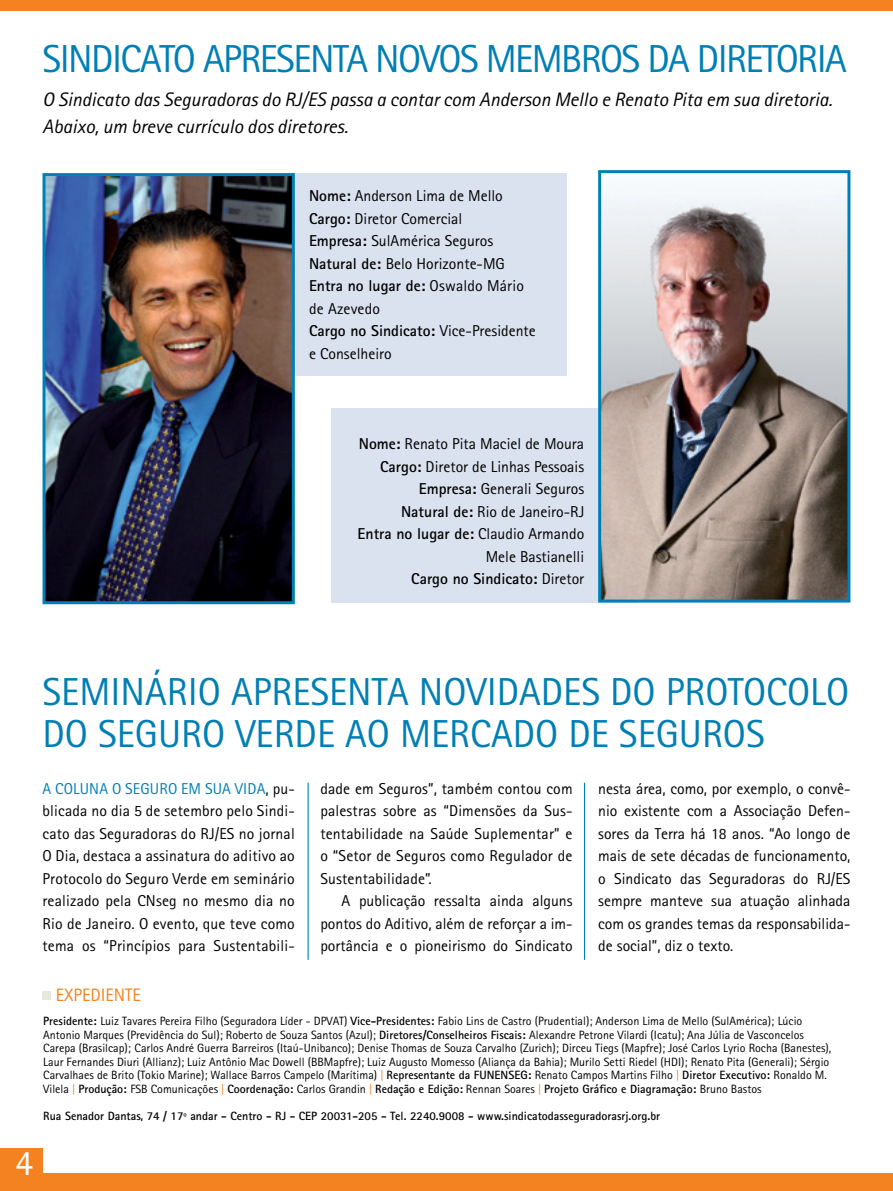
<style>
.page{position:relative;width:893px;height:1191px;background:#fff}
.page>*{position:absolute;margin:0;border:0;box-sizing:border-box;transform-origin:0 0}
.t1{font:39px/42px "Rotis Sans Serif";color:#007fb5}
.t2{font:39px "Rotis Sans Serif";letter-spacing:-.04em;color:#007fb5}
.t3{font:36px "Rotis Sans Serif";color:#fff}
.t4{font:italic 19.5px/27px "Rotis Sans Serif";color:#000}
.t5{font:18px "Rotis Sans Serif";color:#f58220}
.t6{font:15.75px/22.5px "Rotis Sans Serif";color:#000;text-align:justify}
.t7{font:15.75px "Rotis Sans Serif";color:#007fb5}
.t8{font:12px/13.5px "Rotis Sans Serif";color:#000}
.t9{font:700 12px "Rotis Sans Serif";color:#000}
.s1{font-weight:700}
.s2{color:#007fb5}
.s3{color:#f58220}
</style>
<div class="page">
<div style="left:0;top:0;width:893px;height:11px;background:#f58220"></div>
<div style="left:0;top:1174px;width:893px;height:17px;background:#f58220"></div>
<div style="left:259px;top:173px;width:308px;height:203px;background:#d9e2ee"></div>
<div style="left:332px;top:408px;width:306px;height:194px;background:#d9e2ee"></div>
<div style="left:0;top:1148px;width:43px;height:43px;background:#f58220"></div>
<div style="left:43px;top:991px;width:8px;height:9px;background:#e7e7dd"></div>
<hr style="left:584px;top:782px;width:1px;height:178px;background:#007fb5">
<hr style="left:308px;top:782px;width:1px;height:178px;background:#007fb5">
<img style="left:602px;top:186px;width:244px;height:412px">
<div style="left:598px;top:170px;width:252px;height:432px;border:3px solid #007fb5"></div>
<img style="left:47px;top:177px;width:244px;height:423px">
<div style="left:43px;top:173px;width:252px;height:431px;border:3px solid #007fb5"></div>
<h1 class="t2" style="left:43px;top:36px;width:806px">SINDI CATO APRESENTA NOVOS MEMBROS DA DI RETO RIA</h1>
<p class="t4" style="left:43px;top:86px;width:791px">O Sindicato das Seguradoras do RJ/ES passa a contar com Anderson Mello e Renato Pita em sua diretoria.<br>Abaixo, um breve currículo dos diretores.</p>
<p class="t6" style="left:309px;top:184px;width:228px;text-align:left"><span class="s1">Nome:</span> Anderson Lima de Mello<br><span class="s1">Cargo:</span> Diretor Comercial<br><span class="s1">Empresa:</span> SulAmérica Seguros<br><span class="s1">Natural de:</span> Belo Horizonte-MG<br><span class="s1">Entra no lugar de:</span> Oswaldo Mário de Azevedo<br><span class="s1">Cargo no Sindicato:</span> Vice-Presidente e Conselheiro</p>
<p class="t6" style="left:358px;top:432px;width:228px;text-align:right"><span class="s1">Nome:</span> Renato Pita Maciel de Moura<br><span class="s1">Cargo:</span> Diretor de Linhas Pessoais<br><span class="s1">Empresa:</span> Generali Seguros<br><span class="s1">Natural de:</span> Rio de Janeiro-RJ<br><span class="s1">Entra no lugar de:</span> Claudio Armando<br>Mele Bastianelli<br><span class="s1">Cargo no Sindicato:</span> Diretor</p>
<h1 class="t1" style="left:43px;top:670px;width:804px">SEMINÁRIO APRESENTA NOVIDADES DO PROTOCOLO<br>DO SEGURO VERDE AO MERCADO DE SEGUROS</h1>
<p class="t7" style="left:43px;top:779px;width:92px">A colunaO segur</p>
<p class="t7" style="left:168px;top:779px;width:47px">o em sua</p>
<p class="t6" style="left:43px;top:777px;width:254px;text-indent:192px"><span class="s2">vida</span>, pu&shy;blicada no dia 5 de setembro pelo Sindi&shy;cato das Seguradoras do RJ/ES no jornal O Dia, destaca a assinatura do aditivo ao Protocolo do Seguro Verde em seminário realizado pela CNseg no mesmo dia no Rio de Janeiro. O evento, que teve como tema os “Princípios para Sustentabili-</p>
<p class="t6" style="left:320px;top:777px;width:254px">dade em Seguros”, também contou com palestras sobre as “Dimensões da Sus&shy;tentabilidade na Saúde Suplementar” e o “Setor de Seguros como Regulador de Sustentabilidade”.</p>
<p class="t6" style="left:320px;top:889px;width:254px;text-indent:21px">A publicação ressalta ainda alguns pontos do Aditivo, além de reforçar a im&shy;portância e o pioneirismo do Sindicato</p>
<p class="t6" style="left:598px;top:777px;width:254px">nesta área, como, por exemplo, o convê&shy;nio existente com a Associação Defen&shy;sores da Terra há 18 anos. “Ao longo de mais de sete décadas de funcionamento, o Sindicato das Seguradoras do RJ/ES sempre manteve sua atuação alinhada com os grandes temas da responsabilida&shy;de social”, diz o texto.</p>
<p class="t5" style="left:56px;top:984px;width:84px">Expediente</p>
<p class="t8" style="left:43px;top:1014px;width:790px"><span class="s1">Presidente:</span> Luiz Tavares Pereira Filho (Seguradora Líder - DPVAT) <span class="s1">Vice-Presidentes:</span> Fabio Lins de Castro (Prudential); Anderson Lima de Mello (SulAmérica); Lúcio Antonio Marques (Previdência do Sul); Roberto de Souza Santos (Azul); <span class="s1">Diretores/Conselheiros Fiscais:</span> Alexandre Petrone Vilardi (Icatu); Ana Júlia de Vasconcelos Carepa (Brasilcap); Carlos André Guerra Barreiros (Itaú-Unibanco); Denise Thomas de Souza Carvalho (Zurich); Dirceu Tiegs (Mapfre); José Carlos Lyrio Rocha (Banestes), Laur Fernandes Diuri (Allianz); Luiz Antônio Mac Dowell (BBMapfre); Luiz Augusto Momesso (Aliança da Bahia); Murilo Setti Riedel (HDI); Renato Pita (Generali); Sérgio Carvalhaes de Brito (Tokio Marine); Wallace Barros Campelo (Marítima) <span class="s3">|</span> <span class="s1">Representante da FUNENSEG:</span> Renato Campos Martins Filho <span class="s3">|</span> <span class="s1">Diretor Executivo:</span> Ronaldo M.<br>Vilela <span class="s3">|</span> <span class="s1">Produção:</span> FSB Comunicações <span class="s3">|</span> <span class="s1">Coordenação:</span> Carlos Grandin <span class="s3">|</span> <span class="s1">Redação e Edição:</span> Rennan Soares <span class="s3">|</span> <span class="s1">Projeto Gráfico e Diagramação:</span> Bruno Bastos</p>
<p class="t9" style="left:43px;top:1108px;width:618px">Rua Senador Dantas, 74 / 17º andar - Centro - RJ - CEP 20031-205 - Tel. 2240.9008 - www.sindicatodasseguradorasrj.org.br</p>
<h2 class="t3" style="left:15px;top:1141px;width:19px">4</h2>
</div>
